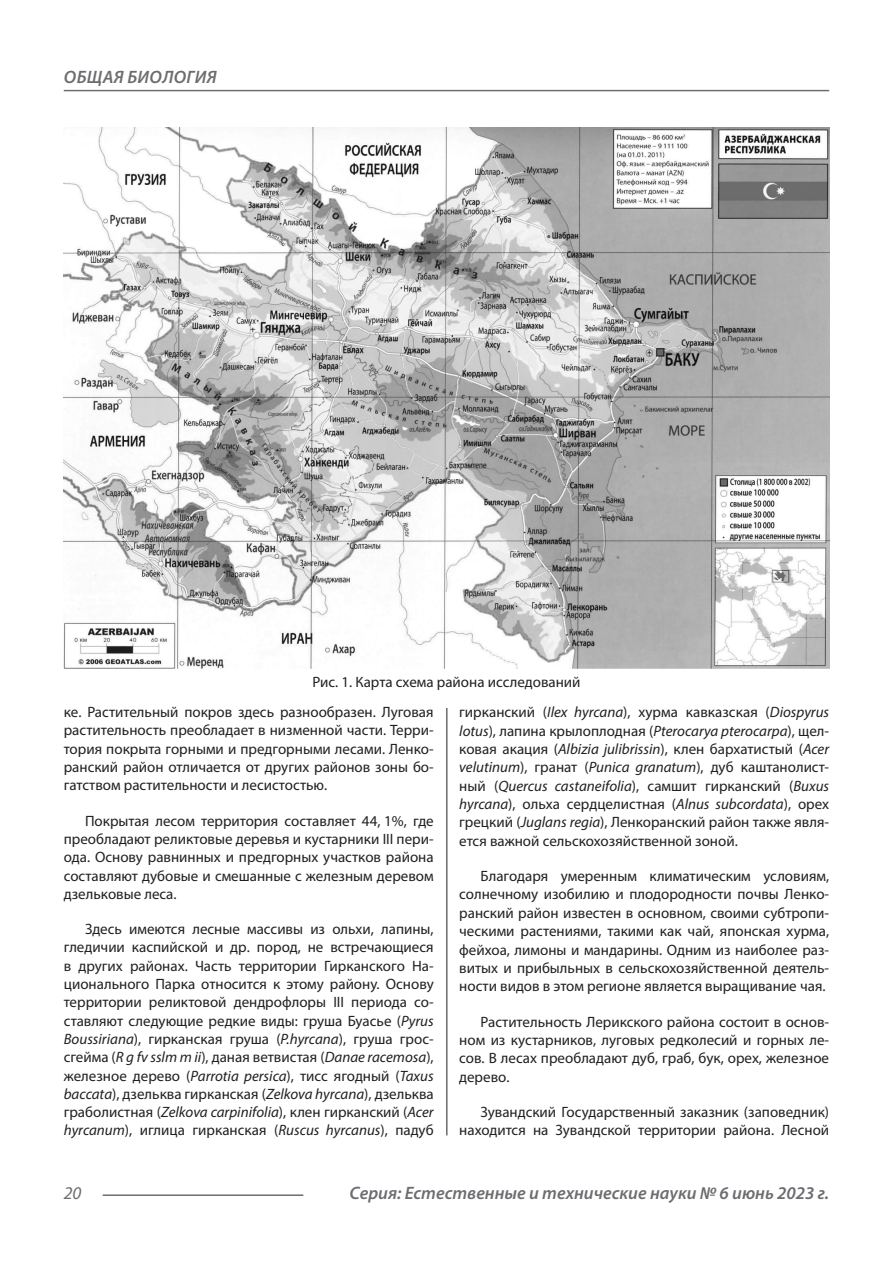
<style>
.page{position:relative;width:893px;height:1263px;background:#fff}
.page>*{position:absolute;margin:0;border:0;box-sizing:border-box;transform-origin:0 0}
.t1{font:italic 600 18px "Myriad Pro";color:#6c6d70}
.t2{font:italic 600 18px "Myriad Pro";letter-spacing:.02em;color:#6c6d70}
.t3{font:italic 18px "Myriad Pro";color:#6c6d70}
.Статья_текст{font:15px/18.3px "Myriad Pro";color:#231f20;text-align:justify}
.s1{font-style:italic}
</style>
<div class="page">
<hr style="left:446px;top:128px;width:1px;height:1007px;background:#231f20">
<hr style="left:103px;top:1194px;width:200px;height:2px;background:#6c6d70">
<hr style="left:64px;top:90px;width:765px;height:1px;background:#6c6d70">
<div style="left:434px;top:689px;width:25px;height:18px;background:#fff"></div>
<div style="left:64px;top:128px;width:765px;height:561px;background:#fff"></div>
<img style="left:64px;top:128px;width:765px;height:541px">
<p class="t2" style="left:64px;top:66px;width:154px">ОБЩАЯ БИОЛОГИЯ</p>
<p class="Статья_текст" style="left:312px;top:672px;width:270px">Рис. 1. Карта схема района исследований</p>
<p class="Статья_текст" style="left:64px;top:703px;width:371px">ке. Растительный покров здесь разнообразен. Луговая растительность преобладает в низменной части. Терри&shy;тория покрыта горными и предгорными лесами. Ленко&shy;ранский район отличается от других районов зоны бо&shy;гатством растительности и лесистостью.</p>
<p class="Статья_текст" style="left:64px;top:811px;width:371px;text-indent:21px">Покрытая лесом территория составляет 44, 1%, где преобладают реликтовые деревья и кустарники III пери&shy;ода. Основу равнинных и предгорных участков района составляют дубовые и смешанные с железным деревом дзельковые леса.</p>
<p class="Статья_текст" style="left:64px;top:920px;width:371px;text-indent:21px">Здесь имеются лесные массивы из ольхи, лапины, гледичии каспийской и др. пород, не встречающиеся в других районах. Часть территории Гирканского На&shy;ционального Парка относится к этому району. Основу территории реликтовой дендрофлоры III периода со&shy;ставляют следующие редкие виды: груша Буасье (<span class="s1">Pyrus Boussiriana</span>), гирканская груша (<span class="s1">P.hyrcana</span>), груша грос&shy;сгейма (<span class="s1">R g fv sslm m ii</span>), даная ветвистая (<span class="s1">Danae racemosa</span>), железное дерево (<span class="s1">Parrotia persica</span>), тисс ягодный (<span class="s1">Taxus baccata</span>), дзельква гирканская (<span class="s1">Zelkova hyrcana</span>), дзельква граболистная (<span class="s1">Zelkova carpinifolia</span>), клен гирканский (<span class="s1">Acer hyrcanum</span>), иглица гирканская (<span class="s1">Ruscus hyrcanus</span>), падуб</p>
<p class="Статья_текст" style="left:459px;top:703px;width:371px">гирканский (<span class="s1">Ilex hyrcana</span>), хурма кавказская (<span class="s1">Diospyrus lotus</span>), лапина крылоплодная (<span class="s1">Pterocarya pterocarpa</span>), щел&shy;ковая акация (<span class="s1">Albizia julibrissin</span>), клен бархатистый (<span class="s1">Acer velutinum</span>), гранат (<span class="s1">Punica granatum</span>), дуб каштанолист&shy;ный (<span class="s1">Quercus castaneifolia</span>), самшит гирканский (<span class="s1">Buxus hyrcana</span>), ольха сердцелистная (<span class="s1">Alnus subcordata</span>), орех грецкий (<span class="s1">Juglans regia</span>), Ленкоранский район также явля&shy;ется важной сельскохозяйственной зоной.</p>
<p class="Статья_текст" style="left:459px;top:867px;width:371px;text-indent:21px">Благодаря умеренным климатическим условиям, солнечному изобилию и плодородности почвы Ленко&shy;ранский район известен в основном, своими субтропи&shy;ческими растениями, такими как чай, японская хурма, фейхоа, лимоны и мандарины. Одним из наиболее раз&shy;витых и прибыльных в сельскохозяйственной деятель&shy;ности видов в этом регионе является выращивание чая.</p>
<p class="Статья_текст" style="left:459px;top:1012px;width:371px;text-indent:21px">Растительность Лерикского района состоит в основ&shy;ном из кустарников, луговых редколесий и горных ле&shy;сов. В лесах преобладают дуб, граб, бук, орех, железное дерево.</p>
<p class="Статья_текст" style="left:459px;top:1103px;width:371px;text-align:right">Зувандский Государственный заказник (заповедник) находится на Зувандской территории района. Лесной</p>
<p class="t3" style="left:64px;top:1182px;width:19px">20</p>
<p class="t1" style="left:350px;top:1182px;width:481px">Серия: Естественные и технические науки № 6 июнь 2023 г.</p>
</div>
